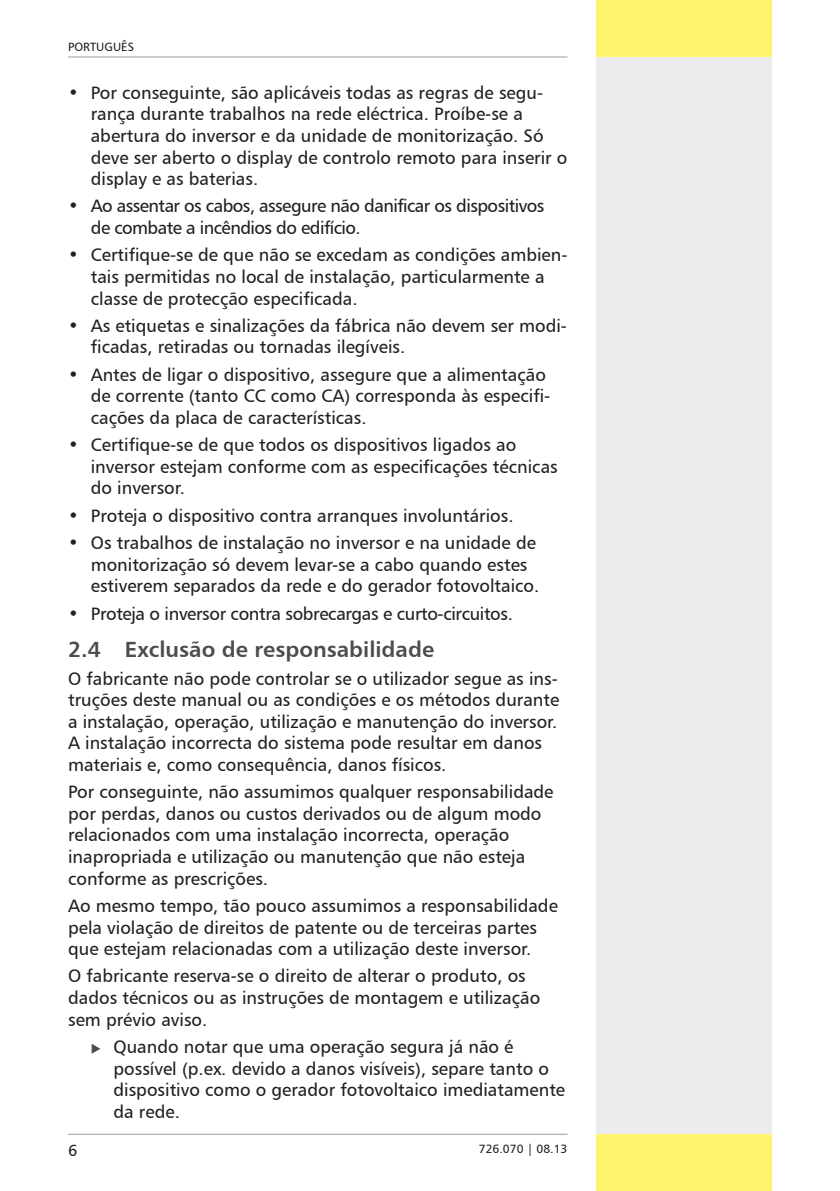
<style>
.page{position:relative;width:840px;height:1191px;background:#fff}
.page>*{position:absolute;margin:0;border:0;box-sizing:border-box;transform-origin:0 0}
.t1{font:22px "Humanist 777 BT Bold B";color:#4b4c4d}
.t2{font:18px/21.6px "Humanist 777 BT Roman B";color:#231f20}
.t3{font:18px/21.6px "Humanist 777 BT Roman B";letter-spacing:-.03em;color:#231f20}
.t4{font:18px "Humanist 777 BT Roman B";letter-spacing:-.02em;color:#231f20}
.t5{font:12px "Humanist 777 BT Roman B";color:#231f20}
</style>
<div class="page">
<div style="left:595px;top:57px;width:176px;height:1077px;background:#ececee"></div>
<div style="left:595px;top:0;width:176px;height:57px;background:#fff46d"></div>
<div style="left:595px;top:1134px;width:176px;height:57px;background:#fff46d"></div>
<hr style="left:68px;top:1134px;width:499px;height:1px;background:#9d9fa2">
<hr style="left:68px;top:57px;width:499px;height:1px;background:#9d9fa2">
<p class="t5" style="left:68px;top:39px;width:67px">PORTUGUÊS</p>
<p class="t2" style="left:91px;top:81px;width:478px">Por conseguinte, são aplicáveis todas as regras de segu&shy;rança durante trabalhos na rede eléctrica. Proíbe-se a abertura do inversor e da unidade de monitorização. Só deve ser aberto o display de controlo remoto para inserir o display e as baterias.</p>
<p class="t3" style="left:91px;top:195px;width:455px">Ao assentar os cabos, assegure não danificar os dispositivos de combate a incêndios do edifício.</p>
<p class="t2" style="left:91px;top:244px;width:478px">Certifique-se de que não se excedam as condições ambien&shy;tais permitidas no local de instalação, particularmente a classe de protecção especificada.</p>
<p class="t2" style="left:91px;top:314px;width:477px">As etiquetas e sinalizações da fábrica não devem ser modi&shy;ficadas, retiradas ou tornadas ilegíveis.</p>
<p class="t2" style="left:91px;top:363px;width:461px">Antes de ligar o dispositivo, assegure que a alimentação de corrente (tanto CC como CA) corresponda às especifi&shy;cações da placa de características.</p>
<p class="t2" style="left:91px;top:434px;width:468px">Certifique-se de que todos os dispositivos ligados ao inversor estejam conforme com as especificações técnicas do inversor.</p>
<p class="t2" style="left:91px;top:501px;width:446px;line-height:27.2px">Proteja o dispositivo contra arranques involuntários.<br>Os trabalhos de instalação no inversor e na unidade de</p>
<p class="t2" style="left:91px;top:553px;width:450px">monitorização só devem levar-se a cabo quando estes estiverem separados da rede e do gerador fotovoltaico.</p>
<p class="t4" style="left:91px;top:602px;width:423px">Proteja o inversor contra sobrecargas e curto-circuitos.</p>
<p class="t1" style="left:68px;top:635px;width:367px">2.4 Exclusão de responsabilidade</p>
<p class="t2" style="left:68px;top:667px;width:492px">O fabricante não pode controlar se o utilizador segue as ins&shy;truções deste manual ou as condições e os métodos durante a instalação, operação, utilização e manutenção do inversor.<br>A instalação incorrecta do sistema pode resultar em danos materiais e, como consequência, danos físicos.</p>
<p class="t2" style="left:68px;top:781px;width:486px">Por conseguinte, não assumimos qualquer responsabilidade por perdas, danos ou custos derivados ou de algum modo relacionados com uma instalação incorrecta, operação inapropriada e utilização ou manutenção que não esteja conforme as prescrições.</p>
<p class="t2" style="left:68px;top:894px;width:491px">Ao mesmo tempo, tão pouco assumimos a responsabilidade pela violação de direitos de patente ou de terceiras partes que estejam relacionadas com a utilização deste inversor.</p>
<p class="t2" style="left:68px;top:965px;width:473px">O fabricante reserva-se o direito de alterar o produto, os dados técnicos ou as instruções de montagem e utilização sem prévio aviso.</p>
<p class="t2" style="left:113px;top:1035px;width:453px">Quando notar que uma operação segura já não é possível (p.ex. devido a danos visíveis), separe tanto o dispositivo como o gerador fotovoltaico imediatamente da rede.</p>
<p class="t2" style="left:68px;top:81px;width:12px">•</p>
<p class="t2" style="left:68px;top:195px;width:12px">•</p>
<p class="t2" style="left:68px;top:244px;width:12px">•</p>
<p class="t2" style="left:68px;top:314px;width:12px">•</p>
<p class="t2" style="left:68px;top:363px;width:12px">•</p>
<p class="t2" style="left:68px;top:434px;width:12px">•</p>
<p class="t2" style="left:68px;top:501px;width:12px;line-height:27.2px">• •</p>
<p class="t2" style="left:68px;top:602px;width:12px">•</p>
<p class="t5" style="left:478px;top:1141px;width:90px">726.070 | 08.13</p>
</div>
